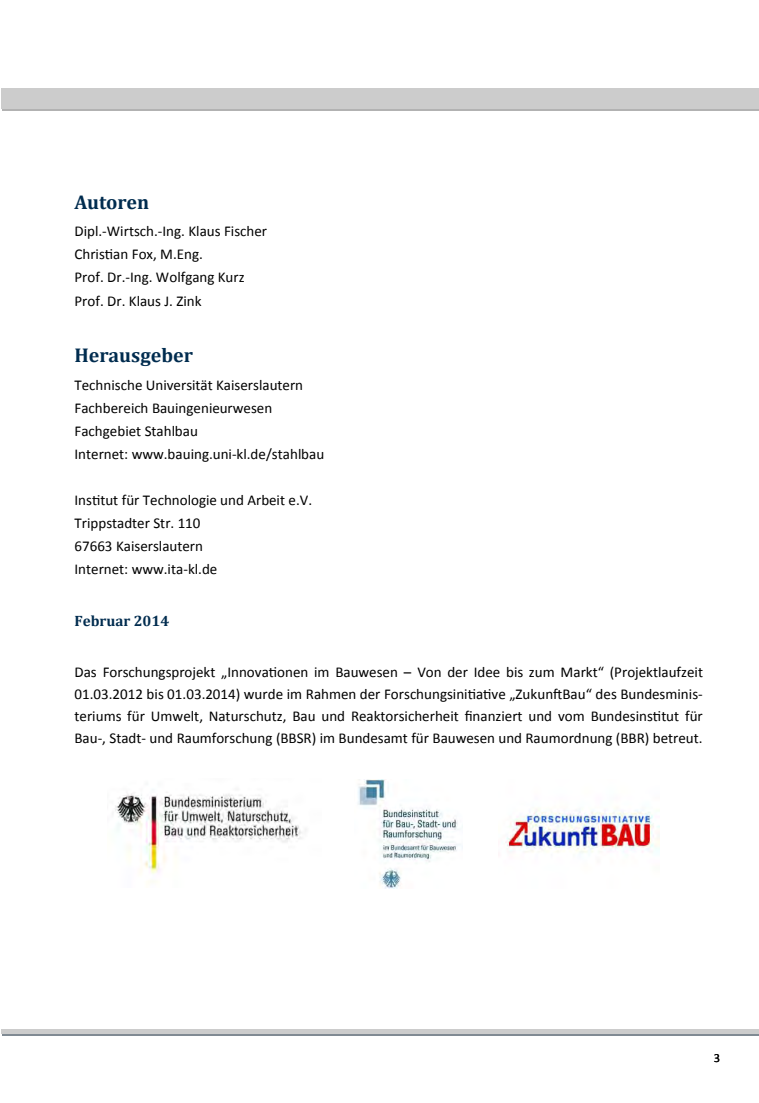
<style>
.page{position:relative;width:759px;height:1103px;background:#fff}
.page>*{position:absolute;margin:0;border:0;box-sizing:border-box;transform-origin:0 0}
.t1{font:700 20px "Cambria";color:#002c4f}
.t2{font:15px/21.8px "Calibri";color:#000;text-align:justify}
.t3{font:700 15px "Cambria";color:#002c4f}
.t4{font:12.5px "Calibri";color:#000}
</style>
<div class="page">
<img style="left:506px;top:808px;width:153px;height:45px">
<img style="left:115px;top:793px;width:191px;height:89px">
<img style="left:358px;top:779px;width:103px;height:109px">
<hr style="left:2px;top:1031px;width:756px;height:4px;background:#001627;opacity:.5">
<div style="left:1px;top:1028px;width:757px;height:5px;background:#ccc"></div>
<div style="left:2px;top:90px;width:756px;height:21px;background:#b2b2b2"></div>
<div style="left:1px;top:88px;width:757px;height:21px;background:#ccc"></div>
<h1 class="t1" style="left:74px;top:190px;width:76px">Autoren</h1>
<p class="t2" style="left:74px;top:222px;width:194px">Dipl.-Wirtsch.-Ing. Klaus Fischer</p>
<p class="t2" style="left:74px;top:245px;width:130px">Christian Fox, M.Eng.</p>
<p class="t2" style="left:74px;top:268px;width:172px">Prof. Dr.-Ing. Wolfgang Kurz</p>
<p class="t2" style="left:74px;top:291px;width:128px">Prof. Dr. Klaus J. Zink</p>
<h1 class="t1" style="left:74px;top:343px;width:120px">Herausgeber</h1>
<p class="t2" style="left:74px;top:375px;width:230px">Technische Universität Kaiserslautern</p>
<p class="t2" style="left:74px;top:398px;width:199px">Fachbereich Bauingenieurwesen</p>
<p class="t2" style="left:74px;top:421px;width:125px">Fachgebiet Stahlbau</p>
<p class="t2" style="left:74px;top:444px;width:251px">Internet: www.bauing.uni-kl.de/stahlbau</p>
<p class="t2" style="left:74px;top:490px;width:239px">Institut für Technologie und Arbeit e.V.</p>
<p class="t2" style="left:74px;top:513px;width:127px">Trippstadter Str. 110</p>
<p class="t2" style="left:74px;top:536px;width:130px">67663 Kaiserslautern</p>
<p class="t2" style="left:74px;top:559px;width:144px">Internet: www.ita-kl.de</p>
<h1 class="t3" style="left:74px;top:611px;width:96px">Februar 2014</h1>
<p class="t2" style="left:74px;top:662px;width:629px">Das Forschungsprojekt „Innovationen im Bauwesen – Von der Idee bis zum Markt“ (Projektlaufzeit 01.03.2012 bis 01.03.2014) wurde im Rahmen der Forschungsinitiative „ZukunftBau“ des Bundesminis&shy;teriums für Umwelt, Naturschutz, Bau und Reaktorsicherheit finanziert und vom Bundesinstitut für Bau-, Stadt- und Raumforschung (BBSR) im Bundesamt für Bauwesen und Raumordnung (BBR) betreut.</p>
<p class="t4" style="left:713px;top:1051px;width:8px">3</p>
</div>
